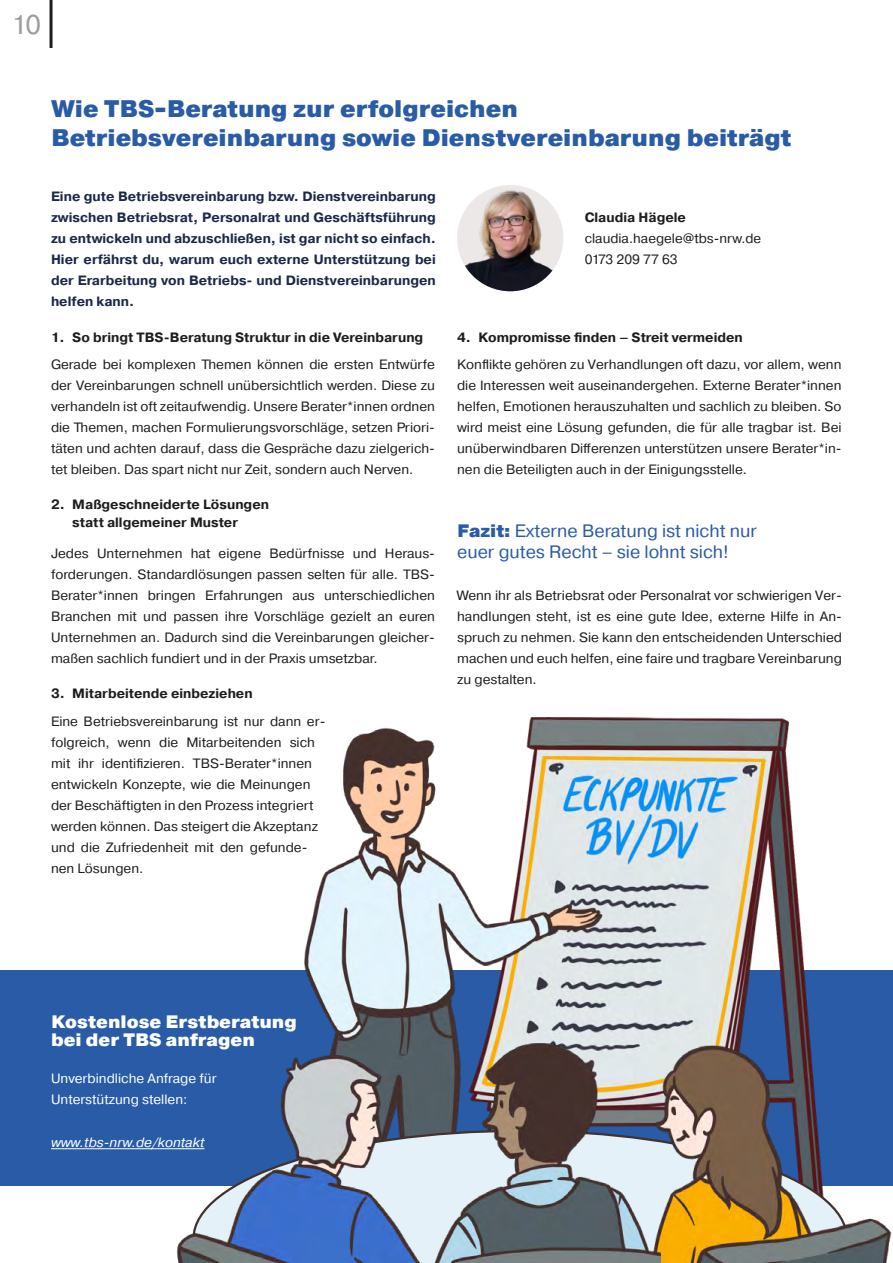
<style>
.page{position:relative;width:893px;height:1263px;background:#fff}
.page>*{position:absolute;margin:0;border:0;box-sizing:border-box;transform-origin:0 0}
.t1{font:27px "Pragmatica";color:#9d9d9c}
.t2{font:900 24px/28.8px "Pragmatica";color:#295ba6}
.t3{font:18px/21px "Pragmatica";color:#295ba6}
.t4{font:900 18px/18px "Pragmatica";color:#fff}
.t5{font:13.5px/21px "Pragmatica";color:#1d1d1b;text-align:justify}
.t6{font:700 13.5px/21px "Pragmatica";color:#1c2848;text-align:justify}
.t7{font:700 13.5px/18px "Pragmatica";color:#1d1d1b}
.t8{font:13.5px/21px "Pragmatica";color:#fff}
.t9{font:italic 13.5px "Pragmatica";color:#fff}
.s1{font-weight:900}
</style>
<div class="page">
<div style="left:0;top:970px;width:893px;height:216px;background:#295ba6"></div>
<img style="left:623px;top:717px;width:187px;height:322px">
<img style="left:304px;top:717px;width:319px;height:322px">
<img style="left:457px;top:185px;width:106px;height:106px;border-radius:53px">
<hr style="left:51px;top:1148px;width:153px;height:1px;background:#fff">
<hr style="left:50px;top:0;width:3px;height:48px;background:#1d1d1b">
<img style="left:639px;top:1030px;width:253px;height:233px">
<img style="left:436px;top:1039px;width:224px;height:224px">
<img style="left:159px;top:1039px;width:277px;height:224px">
<h1 class="t1" style="left:12px;top:8px;width:31px">10</h1>
<h2 class="t2" style="left:51px;top:95px;width:742px">Wie TBS-Beratung zur erfolgreichen<br>Betriebsvereinbarung sowie Dienstvereinbarung beiträgt</h2>
<p class="t6" style="left:51px;top:186px;width:386px">Eine gute Betriebsvereinbarung bzw. Dienstvereinbarung zwischen Betriebsrat, Personalrat und Geschäftsführung zu entwickeln und abzuschließen, ist gar nicht so einfach.<br>Hier erfährst du, warum euch externe Unterstützung bei der Erarbeitung von Betriebs- und Dienstvereinbarungen helfen kann.</p>
<p class="t7" style="left:51px;top:329px;width:374px">1. So bringt TBS-Beratung Struktur in die Vereinbarung</p>
<p class="t5" style="left:51px;top:354px;width:386px">Gerade bei komplexen Themen können die ersten Entwürfe der Vereinbarungen schnell unübersichtlich werden. Diese zu verhandeln ist oft zeitaufwendig. Unsere Berater*innen ordnen die Themen, machen Formulierungsvorschläge, setzen Priori&shy;täten und achten darauf, dass die Gespräche dazu zielgerich&shy;tet bleiben. Das spart nicht nur Zeit, sondern auch Nerven.</p>
<p class="t7" style="left:72px;top:496px;width:198px;text-indent:-21px">2. Maßgeschneiderte Lösungen statt allgemeiner Muster</p>
<p class="t5" style="left:51px;top:543px;width:386px">Jedes Unternehmen hat eigene Bedürfnisse und Heraus&shy;forderungen. Standardlösungen passen selten für alle. TBS-Berater*innen bringen Erfahrungen aus unterschiedlichen Branchen mit und passen ihre Vorschläge gezielt an euren Unternehmen an. Dadurch sind die Vereinbarungen gleicher&shy;maßen sachlich fundiert und in der Praxis umsetzbar.</p>
<p class="t7" style="left:51px;top:685px;width:203px">3. Mitarbeitende einbeziehen</p>
<p class="t5" style="left:51px;top:711px;width:276px;text-align:left">Eine Betriebsvereinbarung ist nur dann er&shy;folgreich, wenn die Mitarbeitenden sich mit ihr identifizieren. TBS-Berater*innen entwickeln Konzepte, wie die Meinungen der Beschäftigten in den Prozess integriert werden können. Das steigert die Akzeptanz und die Zufriedenheit mit den gefunde&shy;nen Lösungen.</p>
<p class="t7" style="left:585px;top:209px;width:103px">Claudia Hägele</p>
<p class="t5" style="left:585px;top:228px;width:178px">claudia.haegele@tbs-nrw.de<br>0173 209 77 63</p>
<p class="t7" style="left:457px;top:329px;width:287px">4. Kompromisse finden – Streit vermeiden</p>
<p class="t5" style="left:457px;top:354px;width:386px">Konflikte gehören zu Verhandlungen oft dazu, vor allem, wenn die Interessen weit auseinandergehen. Externe Berater*innen helfen, Emotionen herauszuhalten und sachlich zu bleiben. So wird meist eine Lösung gefunden, die für alle tragbar ist. Bei unüberwindbaren Differenzen unterstützen unsere Berater*in&shy;nen die Beteiligten auch in der Einigungsstelle.</p>
<h3 class="t3" style="left:457px;top:521px;width:301px"><span class="s1">Fazit:</span> Externe Beratung ist nicht nur euer gutes Recht – sie lohnt sich!</h3>
<p class="t5" style="left:457px;top:585px;width:386px">Wenn ihr als Betriebsrat oder Personalrat vor schwierigen Ver&shy;handlungen steht, ist es eine gute Idee, externe Hilfe in An&shy;spruch zu nehmen. Sie kann den entscheidenden Unterschied machen und euch helfen, eine faire und tragbare Vereinbarung zu gestalten.</p>
<h3 class="t4" style="left:51px;top:1013px;width:247px">Kostenlose Erstberatung bei der TBS anfragen</h3>
<p class="t8" style="left:51px;top:1068px;width:167px">Unverbindliche Anfrage für<br>Unterstützung stellen:</p>
<p class="t9" style="left:51px;top:1134px;width:155px">www.tbs-nrw.de/kontakt</p>
</div>
